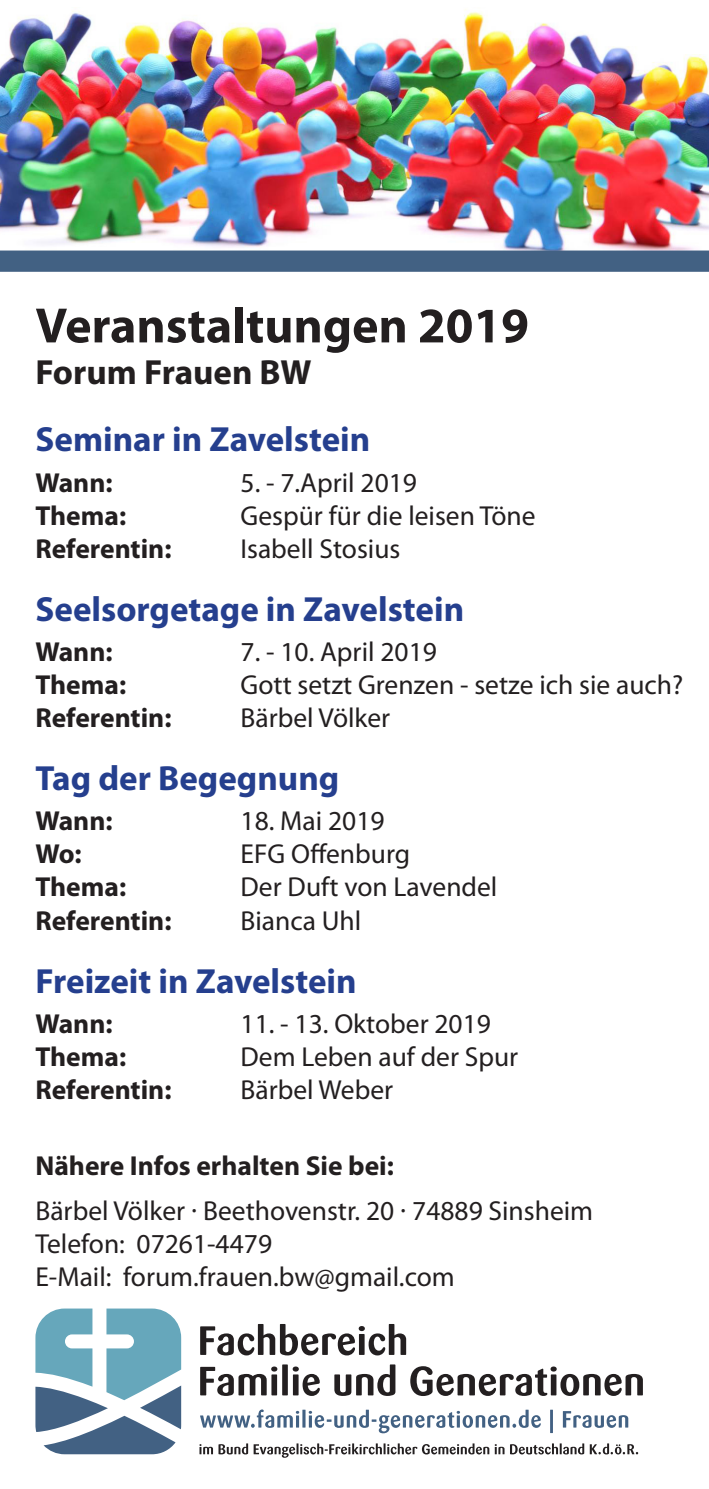
<style>
.page{position:relative;width:709px;height:1489px;background:#fff}
.page>*{position:absolute;margin:0;border:0;box-sizing:border-box;transform-origin:0 0}
.t1{font:700 50px "Myriad Pro";color:#231f20}
.t2{font:700 35px "Myriad Pro";color:#253f8e}
.t3{font:700 35px "Myriad Pro";color:#231f20}
.t4{font:27.5px/33px "Myriad Pro";color:#231f20}
.t5{font:700 27.5px "Myriad Pro";color:#231f20}
</style>
<div class="page">
<img style="left:0;top:9px;width:709px;height:241px">
<svg style="left:0;top:250px;width:709px;height:22px;background:#486586"></svg>
<svg style="left:200px;top:1324px;width:206px;height:31px"></svg>
<svg style="left:200px;top:1366px;width:77px;height:29px"></svg>
<div style="left:282px;top:1364px;width:6px;height:31px;background:#231f20"></div>
<svg style="left:293px;top:1366px;width:27px;height:29px"></svg>
<svg style="left:334px;top:1364px;width:61px;height:31px"></svg>
<svg style="left:410px;top:1366px;width:233px;height:29px"></svg>
<svg style="left:200px;top:1409px;width:99px;height:18px"></svg>
<hr style="left:302px;top:1409px;width:3px;height:18px;background:#426183">
<svg style="left:309px;top:1409px;width:232px;height:24px"></svg>
<hr style="left:550px;top:1409px;width:3px;height:23px;background:#426183">
<svg style="left:563px;top:1411px;width:65px;height:16px"></svg>
<svg style="left:199px;top:1443px;width:49px;height:11px"></svg>
<svg style="left:254px;top:1443px;width:250px;height:14px"></svg>
<svg style="left:510px;top:1443px;width:128px;height:11px"></svg>
<svg style="left:35px;top:1308px;width:146px;height:146px"></svg>
<p class="t1" style="left:35px;top:293px;width:495px">Veranstaltungen 2019</p>
<p class="t3" style="left:35px;top:350px;width:277px">Forum Frauen BW</p>
<p class="t2" style="left:35px;top:417px;width:336px">Seminar in Zavelstein</p>
<p class="t5" style="left:35px;top:464px;width:79px">Wann:</p>
<p class="t4" style="left:240px;top:465px;width:178px">5. - 7.April 2019</p>
<p class="t5" style="left:35px;top:497px;width:92px">Thema:</p>
<p class="t4" style="left:240px;top:498px;width:296px">Gespür für die leisen Töne</p>
<p class="t5" style="left:35px;top:530px;width:138px">Referentin:</p>
<p class="t4" style="left:240px;top:531px;width:161px">Isabell Stosius</p>
<p class="t2" style="left:35px;top:586px;width:430px">Seelsorgetage in Zavelstein</p>
<p class="t5" style="left:35px;top:633px;width:79px">Wann:</p>
<p class="t4" style="left:240px;top:635px;width:198px">7. - 10. April 2019</p>
<p class="t5" style="left:35px;top:666px;width:92px">Thema:</p>
<p class="t4" style="left:240px;top:668px;width:444px">Gott setzt Grenzen - setze ich sie auch?</p>
<p class="t5" style="left:35px;top:699px;width:138px">Referentin:</p>
<p class="t4" style="left:240px;top:701px;width:151px">Bärbel Völker</p>
<p class="t2" style="left:35px;top:755px;width:305px">Tag der Begegnung</p>
<p class="t5" style="left:35px;top:803px;width:79px">Wann:</p>
<p class="t4" style="left:240px;top:804px;width:145px">18. Mai 2019</p>
<p class="t5" style="left:35px;top:836px;width:48px">Wo:</p>
<p class="t4" style="left:240px;top:837px;width:171px">EFG Offenburg</p>
<p class="t5" style="left:35px;top:869px;width:92px">Thema:</p>
<p class="t4" style="left:240px;top:870px;width:258px">Der Duft von Lavendel</p>
<p class="t5" style="left:35px;top:902px;width:138px">Referentin:</p>
<p class="t4" style="left:240px;top:903px;width:122px">Bianca Uhl</p>
<p class="t2" style="left:35px;top:958px;width:323px">Freizeit in Zavelstein</p>
<p class="t5" style="left:35px;top:1005px;width:79px">Wann:</p>
<p class="t4" style="left:240px;top:1006px;width:252px">11. - 13. Oktober 2019</p>
<p class="t5" style="left:35px;top:1038px;width:92px">Thema:</p>
<p class="t4" style="left:240px;top:1039px;width:279px">Dem Leben auf der Spur</p>
<p class="t5" style="left:35px;top:1071px;width:138px">Referentin:</p>
<p class="t4" style="left:240px;top:1072px;width:154px">Bärbel Weber</p>
<p class="t5" style="left:35px;top:1147px;width:360px">Nähere Infos erhalten Sie bei:</p>
<p class="t4" style="left:35px;top:1193px;width:559px">Bärbel Völker · Beethovenstr. 20 · 74889 Sinsheim<br>Telefon: 07261-4479</p>
<p class="t4" style="left:35px;top:1259px;width:421px">E-Mail: forum.frauen.bw@gmail.com</p>
</div>
